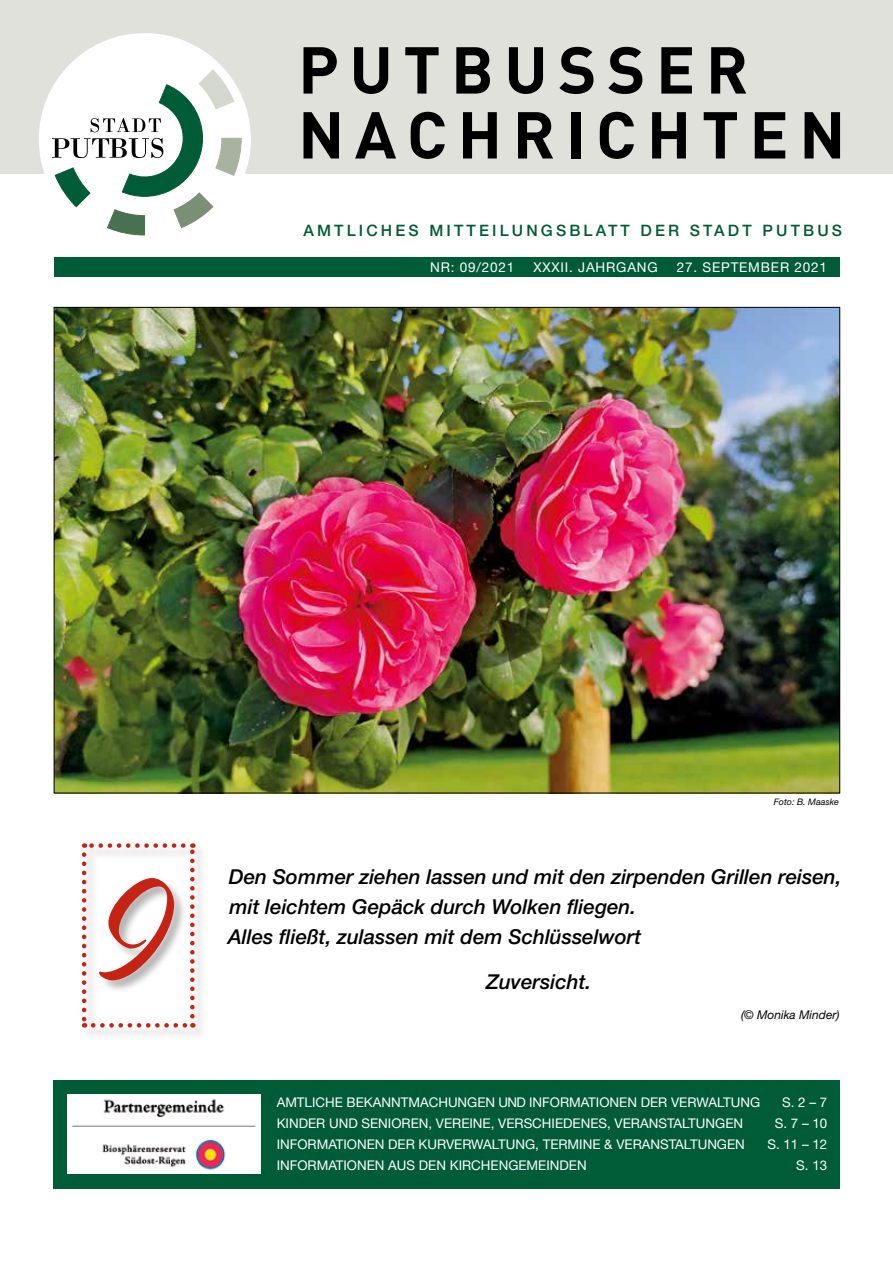
<style>
.page{position:relative;width:893px;height:1263px;background:#fff}
.page>*{position:absolute;margin:0;border:0;box-sizing:border-box;transform-origin:0 0}
.t1{font:183px "Al Fresco";color:#c52415}
.t2{font:700 65.1px/64.9px "DIN";letter-spacing:.16em;color:#000}
.t3{font:italic 500 20.55px/30px "Helvetica Neue LT Std";color:#000}
.t4{font:500 15.75px "Helvetica Neue LT Std";letter-spacing:.2em;color:#005b37}
.t5{font:13.5px "Helvetica Neue LT Std";letter-spacing:.06em;color:#fff}
.t6{font:13.35px "Helvetica Neue LT Std";color:#fff}
.t7{font:italic 12px "Helvetica Neue LT Std";color:#000}
.t8{font:italic 9px "Helvetica Neue LT Std";color:#000}
</style>
<div class="page">
<div style="left:0;top:0;width:893px;height:174px;background:#dfe1da"></div>
<div style="left:53px;top:1080px;width:787px;height:108px;background:#005b37"></div>
<div style="left:39px;top:33px;width:212px;height:212px;background:#fff;border-radius:50%"></div>
<svg style="left:52px;top:70px;width:189px;height:165px"></svg>
<div style="left:54px;top:257px;width:786px;height:20px;background:#005b37"></div>
<div style="left:68px;top:1094px;width:192px;height:80px;background:#fff"></div>
<img style="left:71px;top:1099px;width:185px;height:71px">
<div style="left:82px;top:843px;width:126px;height:198px;background:#000;opacity:.3"></div>
<svg style="left:82px;top:854px;width:4px;height:173px"></svg>
<svg style="left:93px;top:1023px;width:100px;height:4px"></svg>
<svg style="left:190px;top:843px;width:5px;height:173px"></svg>
<svg style="left:84px;top:843px;width:99px;height:5px"></svg>
<img style="left:56px;top:309px;width:782px;height:482px">
<h2 class="t2" style="left:298px;top:35px;width:549px">PUTBUSSER<br>NACHRICHTEN</h2>
<p class="t4" style="left:303px;top:221px;width:540px">AMTLICHES MITTEILUNGSBLATT DER STADT PUTBUS</p>
<p class="t5" style="left:430px;top:259px;width:86px">NR: 09/2021</p>
<p class="t5" style="left:533px;top:259px;width:126px">XXXII. JAHRGANG</p>
<p class="t5" style="left:677px;top:259px;width:152px">27. SEPTEMBER 2021</p>
<p class="t8" style="left:774px;top:797px;width:67px">Foto: B. Maaske</p>
<h1 class="t1" style="left:102px;top:806px;width:74px">9</h1>
<h3 class="t3" style="left:228px;top:861px;width:615px">Den Sommer ziehen lassen und mit den zirpenden Grillen reisen, mit leichtem Gepäck durch Wolken fliegen.<br>Alles fließt, zulassen mit dem Schlüsselwort</h3>
<h3 class="t3" style="left:486px;top:966px;width:107px">Zuversicht.</h3>
<p class="t7" style="left:741px;top:1007px;width:100px">(© Monika Minder)</p>
<p class="t6" style="left:277px;top:1095px;width:485px">AMTLICHE BEKANNTMACHUNGEN UND INFORMATIONEN DER VERWALTUNG</p>
<p class="t6" style="left:782px;top:1095px;width:47px">S. 2 – 7</p>
<p class="t6" style="left:277px;top:1116px;width:468px">KINDER UND SENIOREN, VEREINE, VERSCHIEDENES, VERANSTALTUNGEN</p>
<p class="t6" style="left:775px;top:1116px;width:54px">S. 7 – 10</p>
<p class="t6" style="left:277px;top:1137px;width:470px">INFORMATIONEN DER KURVERWALTUNG, TERMINE &amp; VERANSTALTUNGEN</p>
<p class="t6" style="left:767px;top:1137px;width:61px">S. 11 – 12</p>
<p class="t6" style="left:277px;top:1158px;width:312px">INFORMATIONEN AUS DEN KIRCHENGEMEINDEN</p>
<p class="t6" style="left:796px;top:1158px;width:32px">S. 13</p>
</div>
